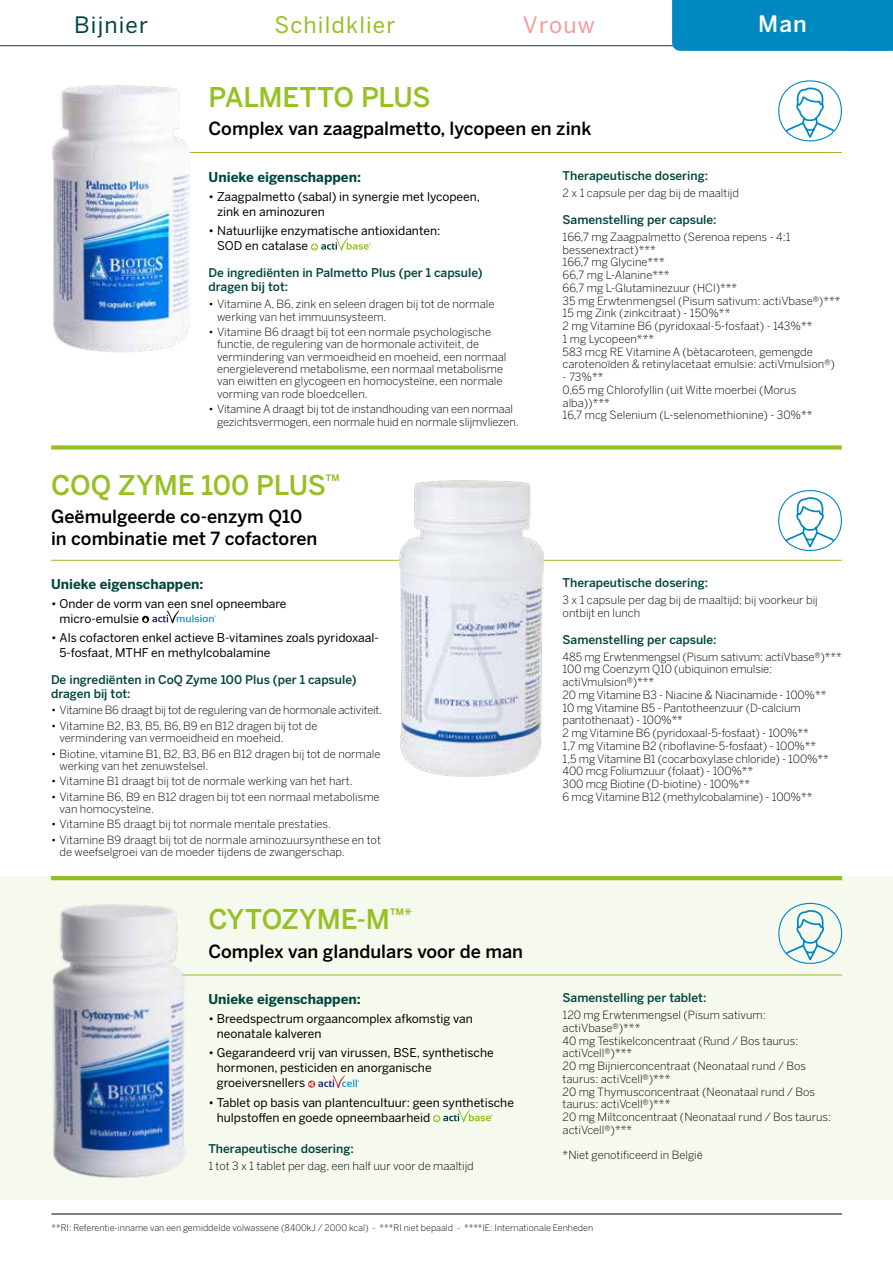
<style>
.page{position:relative;width:893px;height:1263px;background:#fff}
.page>*{position:absolute;margin:0;border:0;box-sizing:border-box;transform-origin:0 0}
.t1{font:500 27px "Benton Sans";letter-spacing:-.01em;color:#95c123}
.t2{font:22.5px "Benton Sans";letter-spacing:.05em;color:#95c123}
.t3{font:22.5px "Benton Sans";letter-spacing:.05em;color:#00463d}
.t4{font:22.5px "Benton Sans";letter-spacing:.05em;color:#f39b96}
.t5{font:500 22.5px "Benton Sans";color:#fff}
.t6{font:500 18px/21.6px "Benton Sans";color:#000}
.t7{font:700 13.5px "Benton Sans";color:#00463d}
.t8{font:12px/15px "Benton Sans";color:#000}
.t9{font:500 12px/14.2px "Benton Sans";color:#00463d}
.t10{font:300 11.25px/12.8px "Benton Sans";color:#000}
.t11{font:300 11.25px "Benton Sans";letter-spacing:-.02em;color:#000}
.t12{font:300 9px "Benton Sans";color:#000}
</style>
<div class="page">
<hr style="left:0;top:45px;width:893px;height:1px;background:#00463d">
<div style="left:0;top:876px;width:893px;height:323px;background:#f6f9ed"></div>
<svg style="left:312px;top:238px;width:59px;height:13px"></svg>
<hr style="left:95px;top:152px;width:747px;height:1px;background:#95c123">
<img style="left:52px;top:85px;width:137px;height:267px">
<svg style="left:144px;top:610px;width:72px;height:13px"></svg>
<hr style="left:51px;top:560px;width:791px;height:1px;background:#95c123">
<img style="left:399px;top:480px;width:145px;height:296px">
<svg style="left:308px;top:1075px;width:51px;height:13px"></svg>
<svg style="left:434px;top:1109px;width:59px;height:13px"></svg>
<hr style="left:120px;top:974px;width:722px;height:1px;background:#95c123">
<img style="left:52px;top:904px;width:135px;height:274px">
<div style="left:51px;top:445px;width:791px;height:5px;background:#95c123"></div>
<hr style="left:52px;top:1214px;width:790px;height:1px;background:#000">
<hr style="left:51px;top:876px;width:791px;height:4px;background:#95c123">
<svg style="left:781px;top:81px;width:58px;height:60px"></svg>
<div style="left:778px;top:80px;width:64px;height:61px;border:1px solid #0088c2;border-radius:50%"></div>
<svg style="left:781px;top:490px;width:58px;height:60px"></svg>
<div style="left:778px;top:490px;width:64px;height:61px;border:1px solid #0088c2;border-radius:50%"></div>
<svg style="left:781px;top:903px;width:58px;height:60px"></svg>
<div style="left:778px;top:903px;width:64px;height:61px;border:1px solid #0088c2;border-radius:50%"></div>
<div style="left:672px;top:0;width:221px;height:51px;background:#0088c2"></div>
<h2 class="t3" style="left:74px;top:11px;width:75px">Bijnier</h2>
<h2 class="t2" style="left:275px;top:11px;width:122px">Schildklier</h2>
<h2 class="t4" style="left:523px;top:11px;width:73px">Vrouw</h2>
<h1 class="t1" style="left:209px;top:80px;width:224px">PALMETTO PLUS</h1>
<h3 class="t6" style="left:209px;top:118px;width:384px">Complex van zaagpalmetto, lycopeen en zink</h3>
<h2 class="t5" style="left:758px;top:10px;width:50px">Man</h2>
<p class="t7" style="left:209px;top:168px;width:154px">Unieke eigenschappen:</p>
<p class="t8" style="left:217px;top:189px;width:265px;text-indent:-9px">• Zaagpalmetto (sabal) in synergie met lycopeen, zink en aminozuren</p>
<p class="t8" style="left:217px;top:223px;width:225px;text-indent:-9px">• Natuurlijke enzymatische antioxidanten:<br>SOD en catalase</p>
<p class="t9" style="left:209px;top:266px;width:276px">De ingrediënten in Palmetto Plus (per 1 capsule) dragen bij tot:</p>
<p class="t10" style="left:217px;top:298px;width:279px;line-height:12.3px;text-indent:-9px">• Vitamine A, B6, zink en seleen dragen bij tot de normale werking van het immuunsysteem.</p>
<p class="t10" style="left:217px;top:326px;width:291px;line-height:12.3px;text-indent:-9px">• Vitamine B6 draagt bij tot een normale psychologische functie, de regulering van de hormonale activiteit, de vermindering van vermoeidheid en moeheid, een normaal energieleverend metabolisme, een normaal metabolisme van eiwitten en glycogeen en homocysteïne, een normale vorming van rode bloedcellen.</p>
<p class="t10" style="left:217px;top:403px;width:303px;text-indent:-9px">• Vitamine A draagt bij tot de instandhouding van een normaal gezichtsvermogen, een normale huid en normale slijmvliezen.</p>
<h1 class="t1" style="left:51px;top:468px;width:290px">COQ ZYME 100 PLUS<sup>™</sup></h1>
<h3 class="t6" style="left:51px;top:506px;width:268px">Geëmulgeerde co-enzym Q10 in combinatie met 7 cofactoren</h3>
<p class="t7" style="left:51px;top:575px;width:154px">Unieke eigenschappen:</p>
<p class="t8" style="left:60px;top:596px;width:228px;text-indent:-9px">• Onder de vorm van een snel opneembare micro-emulsie</p>
<p class="t8" style="left:60px;top:630px;width:321px;text-indent:-9px">• Als cofactoren enkel actieve B-vitamines zoals pyridoxaal-<br>5-fosfaat, MTHF en methylcobalamine</p>
<p class="t9" style="left:51px;top:672px;width:307px">De ingrediënten in CoQ Zyme 100 Plus (per 1 capsule) dragen bij tot:</p>
<p class="t11" style="left:51px;top:704px;width:333px">• Vitamine B6 draagt bij tot de regulering van de hormonale activiteit.</p>
<p class="t10" style="left:60px;top:719px;width:259px;line-height:12.3px;text-indent:-9px">• Vitamine B2, B3, B5, B6, B9 en B12 dragen bij tot de vermindering van vermoeidheid en moeheid.</p>
<p class="t10" style="left:60px;top:747px;width:322px;line-height:12.3px;text-indent:-9px">• Biotine, vitamine B1, B2, B3, B6 en B12 dragen bij tot de normale werking van het zenuwstelsel.</p>
<p class="t10" style="left:51px;top:775px;width:303px">• Vitamine B1 draagt bij tot de normale werking van het hart.</p>
<p class="t10" style="left:60px;top:790px;width:322px;line-height:12.3px;text-indent:-9px">• Vitamine B6, B9 en B12 dragen bij tot een normaal metabolisme van homocysteïne.</p>
<p class="t10" style="left:51px;top:818px;width:281px">• Vitamine B5 draagt bij tot normale mentale prestaties.</p>
<p class="t10" style="left:60px;top:833px;width:323px;line-height:12.3px;text-indent:-9px">• Vitamine B9 draagt bij tot de normale aminozuursynthese en tot de weefselgroei van de moeder tijdens de zwangerschap.</p>
<h1 class="t1" style="left:208px;top:903px;width:205px">CYTOZYME-M<sup>™*</sup></h1>
<h3 class="t6" style="left:208px;top:940px;width:316px">Complex van glandulars voor de man</h3>
<p class="t7" style="left:208px;top:990px;width:154px">Unieke eigenschappen:</p>
<p class="t8" style="left:217px;top:1011px;width:258px;text-indent:-9px">• Breedspectrum orgaancomplex afkomstig van neonatale kalveren</p>
<p class="t8" style="left:217px;top:1045px;width:278px;text-indent:-9px">• Gegarandeerd vrij van virussen, BSE, synthetische hormonen, pesticiden en anorganische groeiversnellers</p>
<p class="t8" style="left:217px;top:1095px;width:299px;text-indent:-9px">• Tablet op basis van plantencultuur: geen synthetische hulpstoffen en goede opneembaarheid</p>
<p class="t9" style="left:208px;top:1141px;width:147px">Therapeutische dosering:</p>
<p class="t10" style="left:208px;top:1159px;width:267px">1 tot 3 x 1 tablet per dag, een half uur voor de maaltijd</p>
<p class="t9" style="left:563px;top:168px;width:147px">Therapeutische dosering:</p>
<p class="t10" style="left:563px;top:186px;width:178px">2 x 1 capsule per dag bij de maaltijd</p>
<p class="t9" style="left:563px;top:212px;width:156px">Samenstelling per capsule:</p>
<p class="t10" style="left:563px;top:230px;width:279px">166,7 mg Zaagpalmetto (Serenoa repens - 4:1 bessenextract)***<br>166,7 mg Glycine***<br>66,7 mg L-Alanine***<br>66,7 mg L-Glutaminezuur (HCl)***<br>35 mg Erwtenmengsel (Pisum sativum: actiVbase®)*** 15 mg Zink (zinkcitraat) - 150%**<br>2 mg Vitamine B6 (pyridoxaal-5-fosfaat) - 143%**<br>1 mg Lycopeen***<br>583 mcg RE Vitamine A (bètacaroteen, gemengde carotenoïden &amp; retinylacetaat emulsie: actiVmulsion®)</p>
<p class="t10" style="left:563px;top:371px;width:251px">- 73%**<br>0,65 mg Chlorofyllin (uit Witte moerbei (Morus alba))***<br>16,7 mcg Selenium (L-selenomethionine) - 30%**</p>
<p class="t9" style="left:563px;top:575px;width:147px">Therapeutische dosering:</p>
<p class="t10" style="left:563px;top:593px;width:257px">3 x 1 capsule per dag bij de maaltijd; bij voorkeur bij ontbijt en lunch</p>
<p class="t9" style="left:563px;top:632px;width:156px">Samenstelling per capsule:</p>
<p class="t10" style="left:563px;top:650px;width:281px">485 mg Erwtenmengsel (Pisum sativum: actiVbase®)*** 100 mg Coenzym Q10 (ubiquinon emulsie: actiVmulsion®)***<br>20 mg Vitamine B3 - Niacine &amp; Niacinamide - 100%**<br>10 mg Vitamine B5 - Pantotheenzuur (D-calcium pantothenaat) - 100%**<br>2 mg Vitamine B6 (pyridoxaal-5-fosfaat) - 100%**<br>1,7 mg Vitamine B2 (riboflavine-5-fosfaat) - 100%**<br>1,5 mg Vitamine B1 (cocarboxylase chloride) - 100%** 400 mcg Foliumzuur (folaat) - 100%**<br>300 mcg Biotine (D-biotine) - 100%**<br>6 mcg Vitamine B12 (methylcobalamine) - 100%**</p>
<p class="t9" style="left:563px;top:991px;width:145px">Samenstelling per tablet:</p>
<p class="t10" style="left:563px;top:1009px;width:270px">120 mg Erwtenmengsel (Pisum sativum: actiVbase®)***<br>40 mg Testikelconcentraat (Rund / Bos taurus: actiVcell®)***<br>20 mg Bijnierconcentraat (Neonataal rund / Bos taurus: actiVcell®)***<br>20 mg Thymusconcentraat (Neonataal rund / Bos taurus: actiVcell®)***<br>20 mg Miltconcentraat (Neonataal rund / Bos taurus: actiVcell®)***</p>
<p class="t10" style="left:563px;top:1149px;width:142px">*Niet genotificeerd in België</p>
<p class="t12" style="left:52px;top:1222px;width:543px">**RI: Referentie-inname van een gemiddelde volwassene (8400kJ / 2000 kcal) - ***RI niet bepaald - ****IE: Internationale Eenheden</p>
</div>
